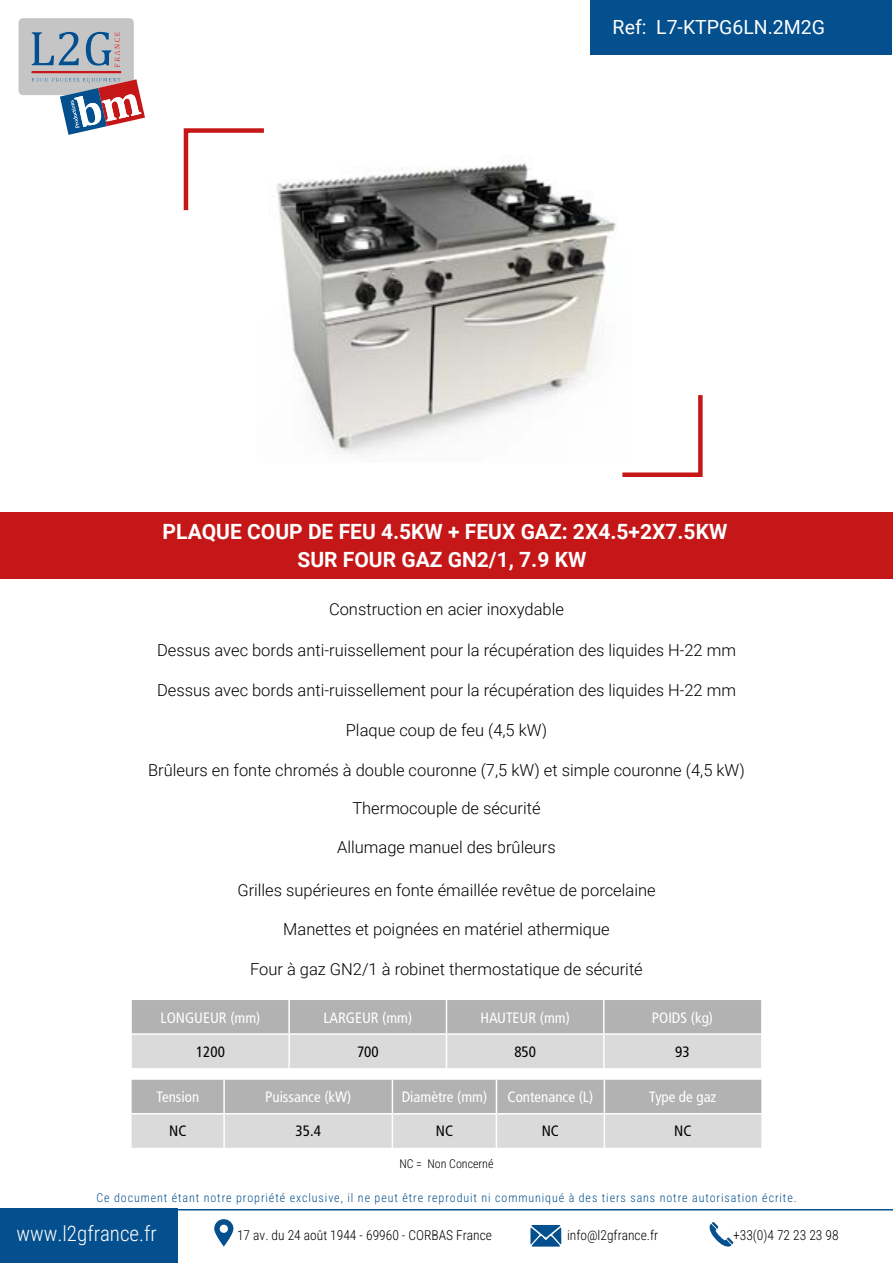
<style>
.page{position:relative;width:893px;height:1263px;background:#fff}
.page>*{position:absolute;margin:0;border:0;box-sizing:border-box;transform-origin:0 0}
.t1{font:700 21px/27.9px "Roboto";color:#fff;text-align:center}
.t2{font:21px "Roboto Condensed";color:#fff}
.t3{font:19.5px "Roboto";color:#fff}
.t4{font:300 16.5px "Roboto";color:#000}
.t5{font:condensed 15px "Frutiger LT Std";color:#fff}
.t6{font:condensed 15px "Frutiger LT Std";color:#000}
.t7{font:13.5px "Roboto Condensed";color:#000}
.t8{font:12px "Roboto Condensed";letter-spacing:.075em;color:#044f8d}
.t9{font:12px "Roboto Condensed";color:#000}
</style>
<div class="page">
<div style="left:0;top:513px;width:893px;height:66px;background:#c51718"></div>
<svg style="left:622px;top:395px;width:81px;height:82px"></svg>
<svg style="left:183px;top:128px;width:81px;height:83px"></svg>
<svg style="left:18px;top:18px;width:127px;height:117px"></svg>
<div style="left:590px;top:0;width:301px;height:54px;background:#044f8d"></div>
<div style="left:0;top:1209px;width:178px;height:54px;background:#044f8d"></div>
<hr style="left:178px;top:1209px;width:715px;height:1px;background:#044f8d">
<svg style="left:214px;top:1219px;width:20px;height:27px"></svg>
<svg style="left:530px;top:1225px;width:31px;height:21px"></svg>
<svg style="left:710px;top:1222px;width:23px;height:24px"></svg>
<img style="left:257px;top:143px;width:374px;height:320px">
<svg style="left:132px;top:1000px;width:629px;height:68px;background:#c6c6c6"></svg>
<hr style="left:288px;top:1000px;width:2px;height:33px;background:#fff">
<hr style="left:446px;top:1000px;width:1px;height:33px;background:#fff">
<hr style="left:603px;top:1000px;width:2px;height:33px;background:#fff">
<hr style="left:132px;top:1033px;width:157px;height:2px;background:#fff">
<hr style="left:289px;top:1033px;width:157px;height:2px;background:#fff">
<hr style="left:288px;top:1035px;width:2px;height:33px;background:#fff">
<hr style="left:446px;top:1033px;width:158px;height:2px;background:#fff">
<hr style="left:446px;top:1035px;width:1px;height:33px;background:#fff">
<hr style="left:604px;top:1033px;width:157px;height:2px;background:#fff">
<hr style="left:603px;top:1035px;width:2px;height:33px;background:#fff">
<svg style="left:132px;top:1080px;width:629px;height:68px;background:#c7c6c6"></svg>
<hr style="left:223px;top:1080px;width:2px;height:33px;background:#fff">
<hr style="left:392px;top:1080px;width:1px;height:33px;background:#fff">
<hr style="left:496px;top:1080px;width:1px;height:33px;background:#fff">
<hr style="left:604px;top:1080px;width:1px;height:33px;background:#fff">
<hr style="left:132px;top:1113px;width:92px;height:1px;background:#fff">
<hr style="left:224px;top:1113px;width:168px;height:1px;background:#fff">
<hr style="left:223px;top:1114px;width:2px;height:34px;background:#fff">
<hr style="left:392px;top:1113px;width:104px;height:1px;background:#fff">
<hr style="left:392px;top:1114px;width:1px;height:34px;background:#fff">
<hr style="left:496px;top:1113px;width:108px;height:1px;background:#fff">
<hr style="left:496px;top:1114px;width:1px;height:34px;background:#fff">
<hr style="left:604px;top:1113px;width:157px;height:1px;background:#fff">
<hr style="left:604px;top:1114px;width:1px;height:34px;background:#fff">
<p class="t3" style="left:613px;top:13px;width:35px">Ref:</p>
<p class="t3" style="left:656px;top:13px;width:170px">L7-KTPG6LN.2M2G</p>
<p class="t1" style="left:163px;top:516px;width:566px">PLAQUE COUP DE FEU 4.5KW + FEUX GAZ: 2X4.5+2X7.5KW<br>SUR FOUR GAZ GN2/1, 7.9 KW</p>
<p class="t4" style="left:329px;top:598px;width:236px">Construction en acier inoxydable</p>
<p class="t4" style="left:157px;top:638px;width:580px">Dessus avec bords anti-ruissellement pour la récupération des liquides H-22 mm</p>
<p class="t4" style="left:157px;top:678px;width:580px">Dessus avec bords anti-ruissellement pour la récupération des liquides H-22 mm</p>
<p class="t4" style="left:346px;top:718px;width:203px">Plaque coup de feu (4,5 kW)</p>
<p class="t4" style="left:148px;top:758px;width:598px">Brûleurs en fonte chromés à double couronne (7,5 kW) et simple couronne (4,5 kW)</p>
<p class="t4" style="left:352px;top:797px;width:190px">Thermocouple de sécurité</p>
<p class="t4" style="left:337px;top:836px;width:220px">Allumage manuel des brûleurs</p>
<p class="t4" style="left:237px;top:879px;width:420px">Grilles supérieures en fonte émaillée revêtue de porcelaine</p>
<p class="t4" style="left:283px;top:917px;width:328px">Manettes et poignées en matériel athermique</p>
<p class="t4" style="left:250px;top:957px;width:394px">Four à gaz GN2/1 à robinet thermostatique de sécurité</p>
<p class="t5" style="left:161px;top:1009px;width:101px">LONGUEUR (mm)</p>
<p class="t5" style="left:323px;top:1009px;width:90px">LARGEUR (mm)</p>
<p class="t5" style="left:480px;top:1009px;width:91px">HAUTEUR (mm)</p>
<p class="t5" style="left:652px;top:1009px;width:63px">POIDS (kg)</p>
<p class="t6" style="left:196px;top:1043px;width:30px">1200</p>
<p class="t6" style="left:357px;top:1043px;width:23px">700</p>
<p class="t6" style="left:514px;top:1043px;width:23px">850</p>
<p class="t6" style="left:675px;top:1043px;width:16px">93</p>
<p class="t5" style="left:156px;top:1088px;width:44px">Tension</p>
<p class="t5" style="left:265px;top:1088px;width:88px">Puissance (kW)</p>
<p class="t5" style="left:402px;top:1088px;width:87px">Diamètre (mm)</p>
<p class="t5" style="left:508px;top:1088px;width:87px">Contenance (L)</p>
<p class="t5" style="left:649px;top:1088px;width:69px">Type de gaz</p>
<p class="t6" style="left:169px;top:1122px;width:19px">NC</p>
<p class="t6" style="left:296px;top:1122px;width:27px">35.4</p>
<p class="t6" style="left:436px;top:1122px;width:19px">NC</p>
<p class="t6" style="left:542px;top:1122px;width:19px">NC</p>
<p class="t6" style="left:674px;top:1122px;width:19px">NC</p>
<p class="t9" style="left:399px;top:1156px;width:96px">NC = Non Concerné</p>
<p class="t8" style="left:97px;top:1190px;width:702px">Ce document étant notre propriété exclusive, il ne peut être reproduit ni communiqué à des tiers sans notre autorisation écrite.</p>
<p class="t2" style="left:16px;top:1218px;width:142px">www.l2gfrance.fr</p>
<p class="t7" style="left:237px;top:1226px;width:256px">17 av. du 24 août 1944 - 69960 - CORBAS France</p>
<p class="t7" style="left:567px;top:1226px;width:93px">info@l2gfrance.fr</p>
<p class="t7" style="left:733px;top:1226px;width:107px">+33(0)4 72 23 23 98</p>
</div>
